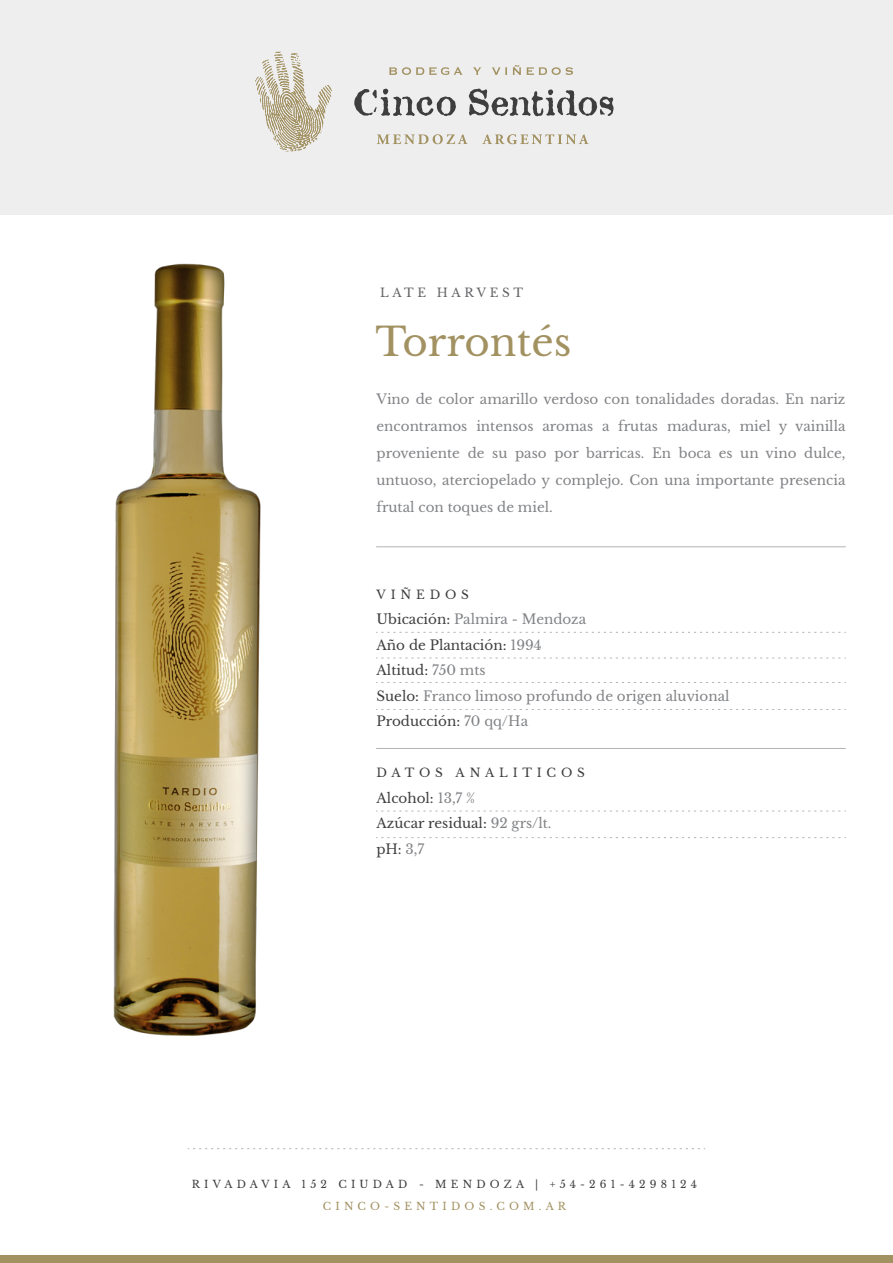
<style>
.page{position:relative;width:893px;height:1263px;background:#fff}
.page>*{position:absolute;margin:0;border:0;box-sizing:border-box;transform-origin:0 0}
.t1{font:38.85px "Libre Baskerville";color:#a29161}
.t2{font:13.5px/27px "Libre Baskerville";color:#808285;text-align:justify}
.t3{font:13.5px/25.5px "Libre Baskerville";color:#3e3e3f}
.t4{font:12px "Libre Baskerville";letter-spacing:.4em;color:#3e3e3f}
.t5{font:12px "Libre Baskerville";letter-spacing:.3em;color:#636366}
.t6{font:10.5px "Libre Baskerville";letter-spacing:.4em;color:#3e3e3f}
.t7{font:10.5px "Libre Baskerville";letter-spacing:.4em;color:#a29161}
.s1{color:#3e3e3f}
.s2{color:#808285}
</style>
<div class="page">
<img style="left:113px;top:263px;width:148px;height:773px">
<svg style="left:376px;top:632px;width:470px;height:1px"></svg>
<hr style="left:376px;top:546px;width:469px;height:1px;background:#b2b3b7">
<hr style="left:376px;top:748px;width:469px;height:1px;background:#b2b3b7">
<svg style="left:376px;top:658px;width:470px;height:1px"></svg>
<svg style="left:376px;top:682px;width:470px;height:1px"></svg>
<svg style="left:376px;top:709px;width:470px;height:1px"></svg>
<svg style="left:376px;top:811px;width:470px;height:1px"></svg>
<svg style="left:188px;top:1148px;width:517px;height:1px"></svg>
<svg style="left:376px;top:837px;width:470px;height:1px"></svg>
<div style="left:0;top:1256px;width:893px;height:7px;background:#a29161"></div>
<div style="left:0;top:0;width:893px;height:215px;background:#eeeeef"></div>
<svg style="left:354px;top:89px;width:259px;height:27px"></svg>
<svg style="left:377px;top:134px;width:91px;height:10px"></svg>
<svg style="left:482px;top:134px;width:107px;height:10px"></svg>
<svg style="left:255px;top:52px;width:77px;height:99px"></svg>
<svg style="left:389px;top:67px;width:73px;height:8px"></svg>
<svg style="left:473px;top:67px;width:8px;height:8px"></svg>
<svg style="left:492px;top:67px;width:15px;height:8px"></svg>
<svg style="left:513px;top:65px;width:60px;height:10px"></svg>
<p class="t5" style="left:380px;top:285px;width:145px">LATE HARVEST</p>
<h1 class="t1" style="left:375px;top:318px;width:197px">Torrontés</h1>
<p class="t2" style="left:377px;top:385px;width:470px">Vino de color amarillo verdoso con tonalidades doradas. En nariz encontramos intensos aromas a frutas maduras, miel y vainilla proveniente de su paso por barricas. En boca es un vino dulce, untuoso, aterciopelado y complejo. Con una importante presencia frutal con toques de miel.</p>
<p class="t4" style="left:377px;top:587px;width:94px">VIÑEDOS</p>
<p class="t2" style="left:377px;top:606px;width:354px;line-height:25.5px;text-align:left"><span class="s1">Ubicación:</span> Palmira - Mendoza<br><span class="s1">Año de Plantación:</span> 1994<br><span class="s1">Altitud:</span> 750 mts<br><span class="s1">Suelo:</span> Franco limoso profundo de origen aluvional<br><span class="s1">Producción:</span> 70 qq/Ha</p>
<p class="t4" style="left:377px;top:765px;width:210px">DATOS ANALITICOS</p>
<p class="t3" style="left:377px;top:785px;width:176px">Alcohol: <span class="s2">13,7 %<br></span>Azúcar residual: <span class="s2">92 grs/lt. </span>pH: <span class="s2">3,7</span></p>
<p class="t6" style="left:192px;top:1178px;width:507px">RIVADAVIA 152 CIUDAD - MENDOZA | +54-261-4298124</p>
<p class="t7" style="left:323px;top:1200px;width:245px">CINCO-SENTIDOS.COM.AR</p>
</div>
